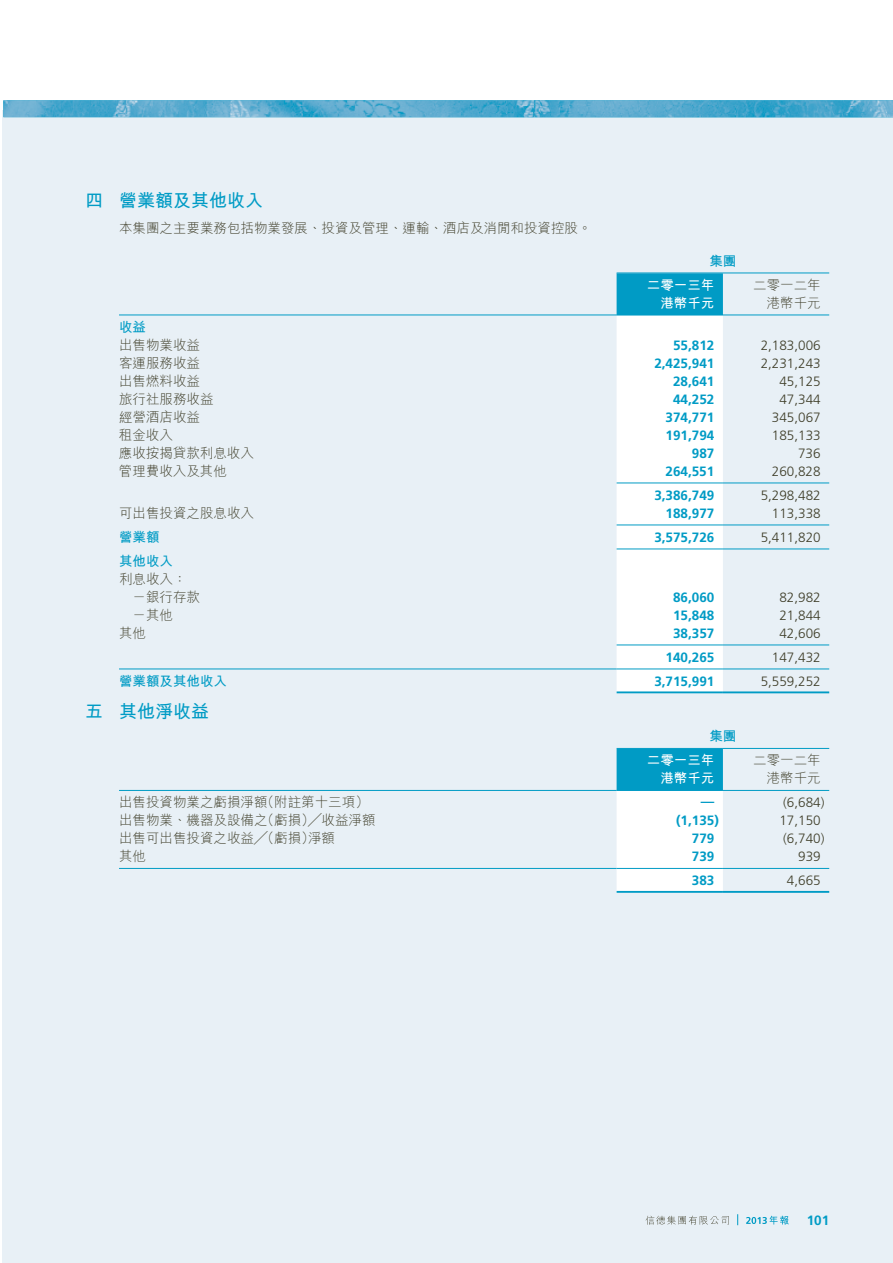
<style>
.page{position:relative;width:893px;height:1263px;background:#fff}
.page>*{position:absolute;margin:0;border:0;box-sizing:border-box;transform-origin:0 0}
.t1{font:18px "M Hei HK Bold E Ten B5 H";color:#009bc5}
.t2{font:13.5px/18px "M Hei HK Light E Ten B5 H";color:#3f3e29}
.t3{font:300 13.5px "Frutiger LT Std";color:#3f3e29}
.t4{font:700 13.5px "Frutiger LT Std";color:#009bc5}
.t5{font:13.5px "M Hei HK Bold E Ten B5 H";color:#009bc5}
.t6{font:13.5px "M Hei HK Bold E Ten B5 H";color:#fff}
</style>
<div class="page">
<div style="left:3px;top:111px;width:890px;height:1152px;background:#e8f0f6"></div>
<img style="left:3px;top:100px;width:890px;height:17px">
<svg style="left:746px;top:1216px;width:43px;height:9px"></svg>
<svg style="left:645px;top:1216px;width:84px;height:9px"></svg>
<svg style="left:616px;top:274px;width:107px;height:417px;background:#e3f4f8"></svg>
<hr style="left:616px;top:273px;width:107px;height:1px;background:#009bc5">
<hr style="left:723px;top:273px;width:106px;height:1px;background:#009bc5">
<hr style="left:119px;top:315px;width:497px;height:1px;background:#009bc5">
<hr style="left:616px;top:315px;width:107px;height:1px;background:#009bc5">
<hr style="left:723px;top:315px;width:106px;height:1px;background:#009bc5">
<hr style="left:616px;top:483px;width:107px;height:1px;background:#009bc5">
<hr style="left:723px;top:483px;width:106px;height:1px;background:#009bc5">
<hr style="left:616px;top:525px;width:107px;height:1px;background:#009bc5">
<hr style="left:723px;top:525px;width:106px;height:1px;background:#009bc5">
<hr style="left:616px;top:549px;width:107px;height:1px;background:#009bc5">
<hr style="left:723px;top:549px;width:106px;height:1px;background:#009bc5">
<hr style="left:616px;top:645px;width:107px;height:1px;background:#009bc5">
<hr style="left:723px;top:645px;width:106px;height:1px;background:#009bc5">
<hr style="left:119px;top:669px;width:497px;height:1px;background:#009bc5">
<hr style="left:616px;top:669px;width:107px;height:1px;background:#009bc5">
<hr style="left:723px;top:669px;width:106px;height:1px;background:#009bc5">
<hr style="left:616px;top:691px;width:107px;height:2px;background:#009bc5">
<hr style="left:723px;top:691px;width:106px;height:2px;background:#009bc5">
<svg style="left:616px;top:749px;width:107px;height:141px;background:#b3e1ed"></svg>
<hr style="left:616px;top:748px;width:107px;height:1px;background:#009bc5">
<hr style="left:723px;top:748px;width:106px;height:1px;background:#009bc5">
<hr style="left:119px;top:790px;width:497px;height:1px;background:#009bc5">
<hr style="left:616px;top:790px;width:107px;height:1px;background:#009bc5">
<hr style="left:723px;top:790px;width:106px;height:1px;background:#009bc5">
<hr style="left:119px;top:868px;width:497px;height:1px;background:#009bc5">
<hr style="left:616px;top:868px;width:107px;height:1px;background:#009bc5">
<hr style="left:723px;top:868px;width:106px;height:1px;background:#009bc5">
<hr style="left:616px;top:891px;width:107px;height:2px;background:#009bc5">
<hr style="left:723px;top:891px;width:106px;height:2px;background:#009bc5">
<h1 class="t1" style="left:85px;top:194px;width:180px">四 營業額及其他收入</h1>
<p class="t2" style="left:119px;top:221px;width:474px">本集團之主要業務包括物業發展、投資及管理、運輸、酒店及消閒和投資控股。</p>
<p class="t5" style="left:709px;top:255px;width:28px">集團</p>
<p class="t6" style="left:647px;top:279px;width:69px">二零一三年</p>
<p class="t2" style="left:753px;top:277px;width:69px">二零一二年</p>
<p class="t6" style="left:660px;top:297px;width:55px">港幣千元</p>
<p class="t2" style="left:767px;top:295px;width:55px">港幣千元</p>
<p class="t5" style="left:119px;top:321px;width:28px">收益</p>
<p class="t2" style="left:119px;top:337px;width:82px">出售物業收益</p>
<p class="t4" style="left:673px;top:339px;width:43px">55,812</p>
<p class="t3" style="left:761px;top:339px;width:62px">2,183,006</p>
<p class="t2" style="left:119px;top:355px;width:82px">客運服務收益</p>
<p class="t4" style="left:654px;top:357px;width:62px">2,425,941</p>
<p class="t3" style="left:761px;top:357px;width:62px">2,231,243</p>
<p class="t2" style="left:119px;top:373px;width:82px">出售燃料收益</p>
<p class="t4" style="left:673px;top:375px;width:43px">28,641</p>
<p class="t3" style="left:779px;top:375px;width:43px">45,125</p>
<p class="t2" style="left:119px;top:391px;width:96px">旅行社服務收益</p>
<p class="t4" style="left:673px;top:393px;width:43px">44,252</p>
<p class="t3" style="left:779px;top:393px;width:43px">47,344</p>
<p class="t2" style="left:119px;top:409px;width:82px">經營酒店收益</p>
<p class="t4" style="left:665px;top:411px;width:50px">374,771</p>
<p class="t3" style="left:772px;top:411px;width:50px">345,067</p>
<p class="t2" style="left:119px;top:427px;width:55px">租金收入</p>
<p class="t4" style="left:665px;top:429px;width:50px">191,794</p>
<p class="t3" style="left:772px;top:429px;width:50px">185,133</p>
<p class="t2" style="left:119px;top:445px;width:136px">應收按揭貸款利息收入</p>
<p class="t4" style="left:692px;top:447px;width:24px">987</p>
<p class="t3" style="left:798px;top:447px;width:24px">736</p>
<p class="t2" style="left:119px;top:463px;width:109px">管理費收入及其他</p>
<p class="t4" style="left:665px;top:465px;width:50px">264,551</p>
<p class="t3" style="left:772px;top:465px;width:50px">260,828</p>
<p class="t4" style="left:654px;top:489px;width:62px">3,386,749</p>
<p class="t3" style="left:761px;top:489px;width:62px">5,298,482</p>
<p class="t2" style="left:119px;top:505px;width:136px">可出售投資之股息收入</p>
<p class="t4" style="left:665px;top:507px;width:50px">188,977</p>
<p class="t3" style="left:772px;top:507px;width:50px">113,338</p>
<p class="t5" style="left:119px;top:531px;width:42px">營業額</p>
<p class="t4" style="left:654px;top:531px;width:62px">3,575,726</p>
<p class="t3" style="left:761px;top:531px;width:62px">5,411,820</p>
<p class="t5" style="left:119px;top:555px;width:55px">其他收入</p>
<p class="t2" style="left:133px;top:571px;width:69px;text-indent:-14px">利息收入：－銀行存款</p>
<p class="t4" style="left:673px;top:591px;width:43px">86,060</p>
<p class="t3" style="left:779px;top:591px;width:43px">82,982</p>
<p class="t2" style="left:133px;top:607px;width:42px">－其他</p>
<p class="t4" style="left:673px;top:609px;width:43px">15,848</p>
<p class="t3" style="left:779px;top:609px;width:43px">21,844</p>
<p class="t2" style="left:119px;top:625px;width:28px">其他</p>
<p class="t4" style="left:673px;top:627px;width:43px">38,357</p>
<p class="t3" style="left:779px;top:627px;width:43px">42,606</p>
<p class="t4" style="left:665px;top:651px;width:50px">140,265</p>
<p class="t3" style="left:772px;top:651px;width:50px">147,432</p>
<p class="t5" style="left:119px;top:675px;width:109px">營業額及其他收入</p>
<p class="t4" style="left:654px;top:675px;width:62px">3,715,991</p>
<p class="t3" style="left:761px;top:675px;width:62px">5,559,252</p>
<h1 class="t1" style="left:85px;top:705px;width:126px">五 其他淨收益</h1>
<p class="t5" style="left:709px;top:731px;width:28px">集團</p>
<p class="t6" style="left:647px;top:755px;width:69px">二零一三年</p>
<p class="t2" style="left:753px;top:753px;width:69px">二零一二年</p>
<p class="t6" style="left:660px;top:773px;width:55px">港幣千元</p>
<p class="t2" style="left:767px;top:771px;width:55px">港幣千元</p>
<p class="t2" style="left:119px;top:795px;width:251px">出售投資物業之虧損淨額（附註第十三項）</p>
<p class="t4" style="left:701px;top:796px;width:15px">—</p>
<p class="t3" style="left:783px;top:797px;width:43px">(6,684)</p>
<p class="t2" style="left:119px;top:813px;width:258px">出售物業、機器及設備之（虧損）╱收益淨額</p>
<p class="t4" style="left:676px;top:815px;width:44px">(1,135)</p>
<p class="t3" style="left:779px;top:815px;width:43px">17,150</p>
<p class="t2" style="left:119px;top:831px;width:217px">出售可出售投資之收益╱（虧損）淨額</p>
<p class="t4" style="left:692px;top:833px;width:24px">779</p>
<p class="t3" style="left:783px;top:833px;width:43px">(6,740)</p>
<p class="t2" style="left:119px;top:849px;width:28px">其他</p>
<p class="t4" style="left:692px;top:851px;width:24px">739</p>
<p class="t3" style="left:798px;top:851px;width:24px">939</p>
<p class="t4" style="left:692px;top:875px;width:24px">383</p>
<p class="t3" style="left:787px;top:875px;width:35px">4,665</p>
<p class="t4" style="left:807px;top:1214px;width:24px">101</p>
</div>
